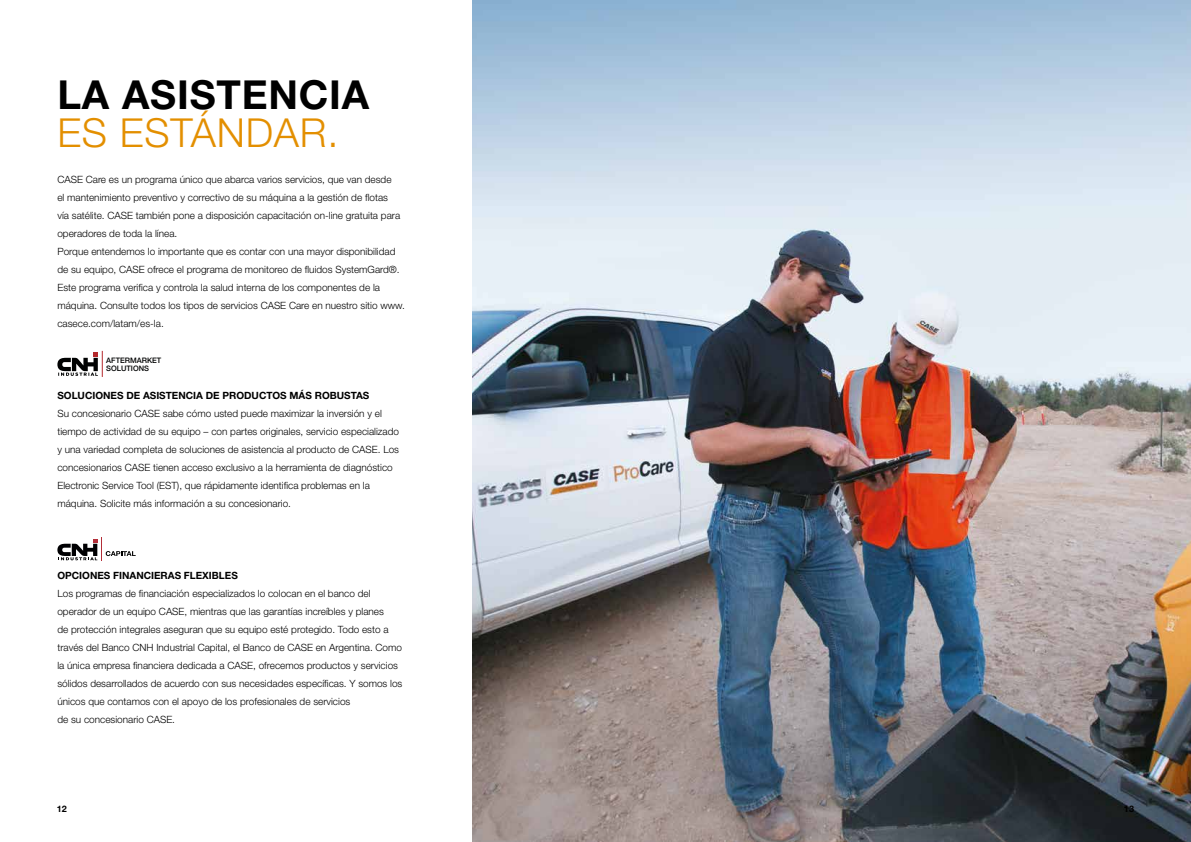
<style>
.page{position:relative;width:1191px;height:842px;background:#fff}
.page>*{position:absolute;margin:0;border:0;box-sizing:border-box;transform-origin:0 0}
.t1{font:700 40px "Helvetica Neue LT Std";letter-spacing:.02em;color:#000}
.t2{font:300 40px "Helvetica Neue LT Std";letter-spacing:.02em;color:#e38f00}
.t3{font:300 10px/18px "Helvetica Neue LT Std";color:#000}
.t4{font:700 10px "Helvetica Neue LT Std";color:#000}
.t5{font:700 9px "Helvetica Neue LT Std";color:#000}
.t6{font:500 7.5px/7.8px "Helvetica 65";color:#010202}
</style>
<div class="page">
<img style="left:472px;top:0;width:719px;height:842px">
<svg style="left:57px;top:351px;width:46px;height:26px"></svg>
<svg style="left:57px;top:537px;width:79px;height:24px"></svg>
<h1 class="t1" style="left:57px;top:70px;width:313px">LA ASISTENCIA</h1>
<h1 class="t2" style="left:57px;top:109px;width:283px">ES ESTÁNDAR.</h1>
<p class="t3" style="left:57px;top:171px;width:349px">CASE Care es un programa único que abarca varios servicios, que van desde<br>el mantenimiento preventivo y correctivo de su máquina a la gestión de flotas<br>vía satélite. CASE también pone a disposición capacitación on-line gratuita para operadores de toda la línea.<br>Porque entendemos lo importante que es contar con una mayor disponibilidad de su equipo, CASE ofrece el programa de monitoreo de fluidos SystemGard®.<br>Este programa verifica y controla la salud interna de los componentes de la máquina. Consulte todos los tipos de servicios CASE Care en nuestro sitio www. casece.com/latam/es-la.</p>
<p class="t6" style="left:106px;top:357px;width:57px">AFTERMARKET<br>SOLUTIONS</p>
<p class="t4" style="left:57px;top:390px;width:313px">SOLUCIONES DE ASISTENCIA DE PRODUCTOS MÁS ROBUSTAS</p>
<p class="t3" style="left:57px;top:405px;width:343px">Su concesionario CASE sabe cómo usted puede maximizar la inversión y el tiempo de actividad de su equipo – con partes originales, servicio especializado y una variedad completa de soluciones de asistencia al producto de CASE. Los concesionarios CASE tienen acceso exclusivo a la herramienta de diagnóstico Electronic Service Tool (EST), que rápidamente identifica problemas en la máquina. Solicite más información a su concesionario.</p>
<p class="t4" style="left:57px;top:570px;width:182px">OPCIONES FINANCIERAS FLEXIBLES</p>
<p class="t3" style="left:57px;top:585px;width:346px">Los programas de financiación especializados lo colocan en el banco del operador de un equipo CASE, mientras que las garantías increíbles y planes<br>de protección integrales aseguran que su equipo esté protegido. Todo esto a través del Banco CNH Industrial Capital, el Banco de CASE en Argentina. Como la única empresa financiera dedicada a CASE, ofrecemos productos y servicios sólidos desarrollados de acuerdo con sus necesidades específicas. Y somos los únicos que contamos con el apoyo de los profesionales de servicios<br>de su concesionario CASE.</p>
<p class="t5" style="left:57px;top:803px;width:12px">12</p>
<p class="t5" style="left:1124px;top:803px;width:12px">13</p>
</div>
